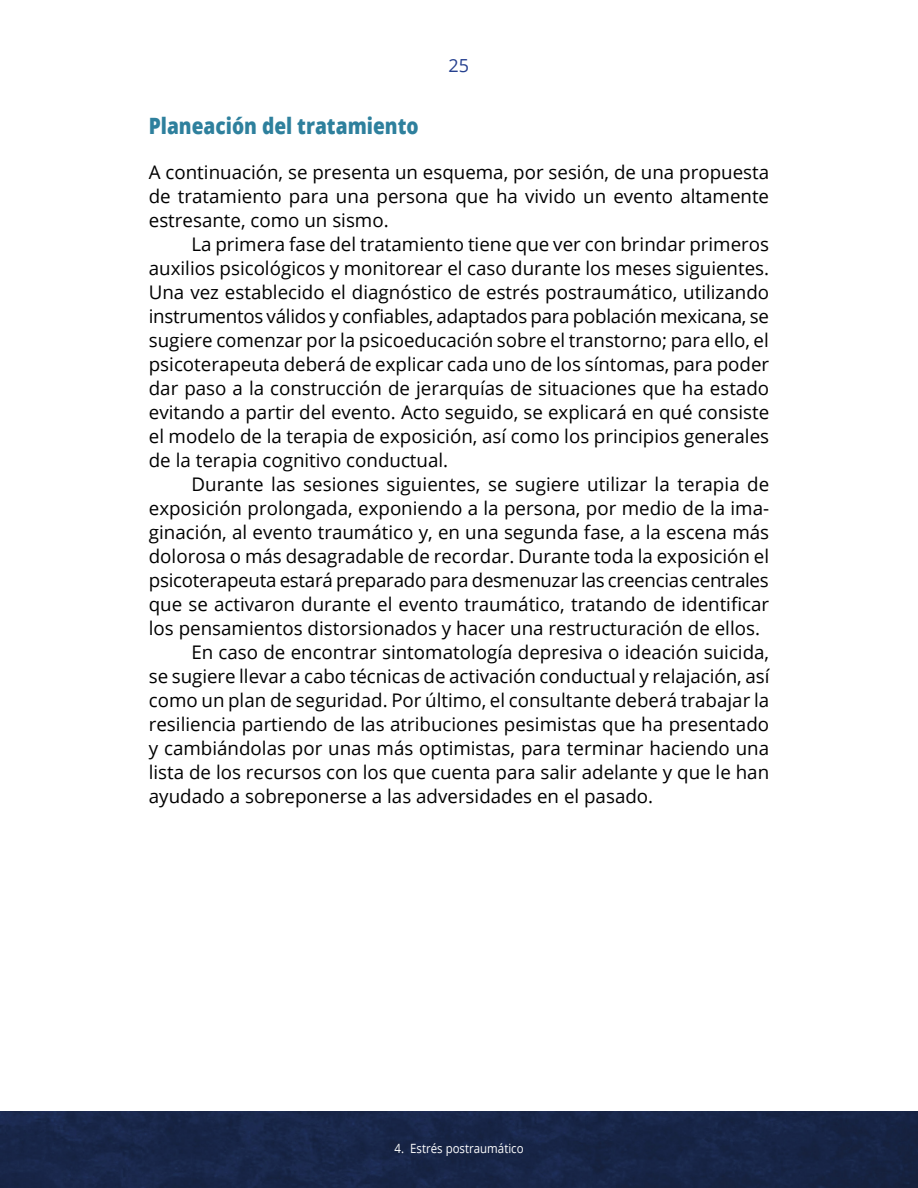
<style>
.page{position:relative;width:918px;height:1188px;background:#fff}
.page>*{position:absolute;margin:0;border:0;box-sizing:border-box;transform-origin:0 0}
.t1{font:800 22.5px "Open Sans";color:#2e809d;scale:.85 1}
.t2{font:18.75px/24px "Open Sans";color:#000;text-align:justify}
.t3{font:18px "Open Sans";color:#25408f}
.t4{font:12.75px "Open Sans";color:#fff;scale:.9 1}
</style>
<div class="page">
<img style="left:0;top:1112px;width:918px;height:76px">
<p class="t3" style="left:449px;top:53px;width:22px">25</p>
<p class="t1" style="left:149px;top:109px;width:319px">Planeación del tratamiento</p>
<p class="t2" style="left:149px;top:160px;width:622px">A continuación, se presenta un esquema, por sesión, de una propuesta de tratamiento para una persona que ha vivido un evento altamente estresante, como un sismo.</p>
<p class="t2" style="left:149px;top:232px;width:622px;text-indent:43px">La primera fase del tratamiento tiene que ver con brindar primeros auxilios psicológicos y monitorear el caso durante los meses siguientes.<br>Una vez establecido el diagnóstico de estrés postraumático, utilizando instrumentos válidos y confiables, adaptados para población mexicana, se sugiere comenzar por la psicoeducación sobre el transtorno; para ello, el psicoterapeuta deberá de explicar cada uno de los síntomas, para poder dar paso a la construcción de jerarquías de situaciones que ha estado evitando a partir del evento. Acto seguido, se explicará en qué consiste el modelo de la terapia de exposición, así como los principios generales de la terapia cognitivo conductual.</p>
<p class="t2" style="left:191px;top:472px;width:580px">Durante las sesiones siguientes, se sugiere utilizar la terapia de</p>
<p class="t2" style="left:149px;top:496px;width:622px">exposición prolongada, exponiendo a la persona, por medio de la ima-</p>
<p class="t2" style="left:149px;top:520px;width:622px">ginación, al evento traumático y, en una segunda fase, a la escena más</p>
<p class="t2" style="left:149px;top:544px;width:622px">dolorosa o más desagradable de recordar. Durante toda la exposición el</p>
<p class="t2" style="left:149px;top:568px;width:622px">psicoterapeuta estará preparado para desmenuzar las creencias centrales</p>
<p class="t2" style="left:149px;top:592px;width:622px">que se activaron durante el evento traumático, tratando de identificar</p>
<p class="t2" style="left:149px;top:616px;width:613px">los pensamientos distorsionados y hacer una restructuración de ellos.</p>
<p class="t2" style="left:191px;top:640px;width:579px">En caso de encontrar sintomatología depresiva o ideación suicida,</p>
<p class="t2" style="left:149px;top:664px;width:622px">se sugiere llevar a cabo técnicas de activación conductual y relajación, así</p>
<p class="t2" style="left:149px;top:688px;width:622px">como un plan de seguridad. Por último, el consultante deberá trabajar la</p>
<p class="t2" style="left:149px;top:712px;width:622px">resiliencia partiendo de las atribuciones pesimistas que ha presentado</p>
<p class="t2" style="left:149px;top:736px;width:622px">y cambiándolas por unas más optimistas, para terminar haciendo una</p>
<p class="t2" style="left:149px;top:760px;width:622px">lista de los recursos con los que cuenta para salir adelante y que le han</p>
<p class="t2" style="left:149px;top:784px;width:506px">ayudado a sobreponerse a las adversidades en el pasado.</p>
<p class="t4" style="left:395px;top:1139px;width:145px">4. Estrés postraumático</p>
</div>
